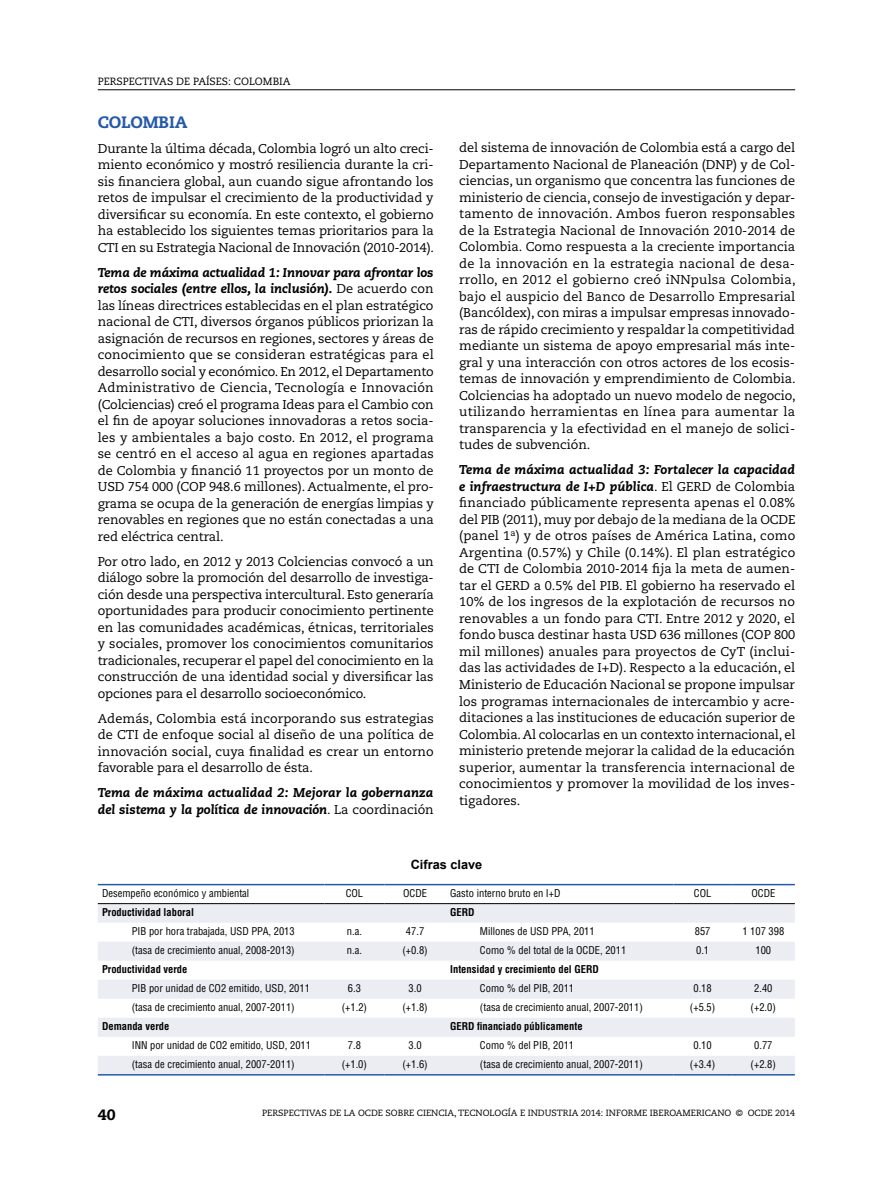
<style>
.page{position:relative;width:893px;height:1191px;background:#fff}
.page>*{position:absolute;margin:0;border:0;box-sizing:border-box;transform-origin:0 0}
.t1{font:800 16.5px "Caecilia LT Std";color:#255aa8}
.t2{font:800 15px "Caecilia LT Std";color:#000}
.t3{font:12.75px/16.5px "Caecilia LT Std";color:#000;text-align:justify}
.t4{font:italic 800 12.75px/16.5px "Caecilia LT Std";letter-spacing:.01em;color:#000}
.t5{font:700 12.75px "Arial";color:#000}
.t6{font:condensed 10.5px "Helvetica";color:#000}
.t7{font:700 condensed 10.5px "Helvetica";color:#000}
.t8{font:10.5px "Caecilia LT Std";color:#000}
.t9{font:9px "Caecilia LT Std";color:#000}
.s1{font-weight:800;font-style:italic}
.s2{font-style:italic}
.s3{font-weight:400;font-style:normal}
</style>
<div class="page">
<hr style="left:98px;top:89px;width:697px;height:1px;background:#000">
<svg style="left:98px;top:904px;width:697px;height:170px;fill:#ecedf3"></svg>
<hr style="left:98px;top:884px;width:227px;height:1px;background:#255aa8">
<hr style="left:325px;top:884px;width:59px;height:1px;background:#255aa8">
<hr style="left:384px;top:884px;width:62px;height:1px;background:#255aa8">
<hr style="left:446px;top:884px;width:227px;height:1px;background:#255aa8">
<hr style="left:673px;top:884px;width:59px;height:1px;background:#255aa8">
<hr style="left:732px;top:884px;width:63px;height:1px;background:#255aa8">
<hr style="left:98px;top:903px;width:227px;height:1px;background:#000">
<hr style="left:325px;top:903px;width:59px;height:1px;background:#000">
<hr style="left:384px;top:903px;width:62px;height:1px;background:#000">
<hr style="left:446px;top:903px;width:227px;height:1px;background:#000">
<hr style="left:673px;top:903px;width:59px;height:1px;background:#000">
<hr style="left:732px;top:903px;width:63px;height:1px;background:#000">
<hr style="left:98px;top:1074px;width:227px;height:1px;background:#255aa8">
<hr style="left:325px;top:1074px;width:59px;height:1px;background:#255aa8">
<hr style="left:384px;top:1074px;width:62px;height:1px;background:#255aa8">
<hr style="left:446px;top:1074px;width:227px;height:1px;background:#255aa8">
<hr style="left:673px;top:1074px;width:59px;height:1px;background:#255aa8">
<hr style="left:732px;top:1074px;width:63px;height:1px;background:#255aa8">
<p class="t8" style="left:98px;top:75px;width:194px">Perspectivas de países: Colombia</p>
<p class="t1" style="left:98px;top:111px;width:24px">COLO</p>
<p class="t1" style="left:143px;top:111px;width:27px">MBIA</p>
<p class="t3" style="left:98px;top:140px;width:337px">Durante la última década, Colombia logró un alto creci&shy;miento económico y mostró resiliencia durante la cri&shy;sis financiera global, aun cuando sigue afrontando los retos de impulsar el crecimiento de la productividad y diversificar su economía. En este contexto, el gobierno ha establecido los siguientes temas prioritarios para la CTI en su Estrategia Nacional de Innovación (2010-2014).</p>
<p class="t3" style="left:98px;top:264px;width:338px"><span class="s1">Tema de máxima actualidad 1: Innovar para afrontar los retos sociales (entre ellos, la inclusión).</span> De acuerdo con las líneas directrices establecidas en el plan estratégico nacional de CTI, diversos órganos públicos priorizan la asignación de recursos en regiones, sectores y áreas de conocimiento que se consideran estratégicas para el desarrollo social y económico. En 2012, el Departamento Administrativo de Ciencia, Tecnología e Innovación (Colciencias) creó el programa Ideas para el Cambio con el fin de apoyar soluciones innovadoras a retos socia&shy;les y ambientales a bajo costo. En 2012, el programa se centró en el acceso al agua en regiones apartadas de Colombia y financió 11 proyectos por un monto de USD 754 000 (COP 948.6 millones). Actualmente, el pro&shy;grama se ocupa de la generación de energías limpias y renovables en regiones que no están conectadas a una red eléctrica central.</p>
<p class="t3" style="left:98px;top:553px;width:338px">Por otro lado<span class="s2">,</span> en 2012 y 2013 Colciencias convocó a un diálogo sobre la promoción del desarrollo de investiga&shy;ción desde una perspectiva intercultural. Esto generaría oportunidades para producir conocimiento pertinente en las comunidades académicas, étnicas, territoriales y sociales, promover los conocimientos comunitarios tradicionales, recuperar el papel del conocimiento en la construcción de una identidad social y diversificar las opciones para el desarrollo socioeconómico.</p>
<p class="t3" style="left:98px;top:710px;width:338px">Además, Colombia está incorporando sus estrategias de CTI de enfoque social al diseño de una política de innovación social, cuya finalidad es crear un entorno favorable para el desarrollo de ésta.</p>
<p class="t4" style="left:98px;top:784px;width:337px">Tema de máxima actualidad 2: Mejorar la gobernanza del sistema y la política de innovación<span class="s3">. La coordinación</span></p>
<p class="t3" style="left:459px;top:140px;width:338px">del sistema de innovación de Colombia está a cargo del Departamento Nacional de Planeación (DNP) y de Col&shy;ciencias, un organismo que concentra las funciones de ministerio de ciencia, consejo de investigación y depar&shy;tamento de innovación. Ambos fueron responsables de la Estrategia Nacional de Innovación 2010-2014 de Colombia. Como respuesta a la creciente importancia de la innovación en la estrategia nacional de desa&shy;rrollo, en 2012 el gobierno creó iNN</p>
<p class="t3" style="left:459px;top:272px;width:338px;text-align:left;text-indent:232px">pulsa Colombia, bajo el auspicio del Banco de Desarrollo Empresarial (Bancóldex), con miras a impulsar empresas innovado&shy;ras de rápido crecimiento y respaldar la competitividad mediante un sistema de apoyo empresarial más inte&shy;gral y una interacción con otros actores de los ecosis&shy;temas de innovación y emprendimiento de Colombia.<br>Colciencias ha adoptado un nuevo modelo de negocio, utilizando herramientas en línea para aumentar la transparencia y la efectividad en el manejo de solici&shy;tudes de subvención.</p>
<p class="t3" style="left:459px;top:462px;width:338px"><span class="s1">Tema de máxima actualidad 3: Fortalecer la capacidad e infraestructura de I+D pública</span>. El GER D de Colombia financiado públicamente representa apenas el 0.08% del PIB (2011), muy por debajo de la mediana de la OCDE (panel 1<sup>a</sup>) y de otros países de América Latina, como Argentina (0.57%) y Chile (0.14%). El plan estratégico de CTI de Colombia 2010-2014 fija la meta de aumen&shy;tar el GERD a 0.5% del PIB. El gobierno ha reservado el 10% de los ingresos de la explotación de recursos no renovables a un fondo para CTI. Entre 2012 y 2020, el fondo busca destinar hasta USD 636 millones (COP 800 mil millones) anuales para proyectos de CyT (inclui&shy;das las actividades de I+D). Respecto a la educación, el Ministerio de Educación Nacional se propone impulsar los programas internacionales de intercambio y acre&shy;ditaciones a las instituciones de educación superior de Colombia. Al colocarlas en un contexto internacional, el ministerio pretende mejorar la calidad de la educación superior, aumentar la transferencia internacional de conocimientos y promover la movilidad de los inves&shy;tigadores.</p>
<p class="t5" style="left:411px;top:856px;width:73px">Cifras clave</p>
<p class="t6" style="left:102px;top:887px;width:149px">Desempeño económico y ambiental</p>
<p class="t6" style="left:346px;top:887px;width:19px">COL</p>
<p class="t6" style="left:403px;top:887px;width:25px">OCDE</p>
<p class="t6" style="left:450px;top:887px;width:112px">Gasto interno bruto en I+D</p>
<p class="t6" style="left:694px;top:887px;width:19px">COL</p>
<p class="t6" style="left:751px;top:887px;width:25px">OCDE</p>
<p class="t7" style="left:102px;top:906px;width:93px">Productividad laboral</p>
<p class="t7" style="left:450px;top:906px;width:26px">GERD</p>
<p class="t6" style="left:132px;top:925px;width:164px">PIB por hora trabajada, USD PPA, 2013</p>
<p class="t6" style="left:347px;top:925px;width:17px">n.a.</p>
<p class="t6" style="left:406px;top:925px;width:20px">47.7</p>
<p class="t6" style="left:480px;top:925px;width:116px">Millones de USD PPA, 2011</p>
<p class="t6" style="left:695px;top:925px;width:17px">857</p>
<p class="t6" style="left:742px;top:925px;width:44px">1 107 398</p>
<p class="t6" style="left:132px;top:944px;width:164px">(tasa de crecimiento anual, 2008-2013)</p>
<p class="t6" style="left:347px;top:944px;width:17px">n.a.</p>
<p class="t6" style="left:402px;top:944px;width:27px">(+0.8)</p>
<p class="t6" style="left:480px;top:944px;width:148px">Como % del total de la OCDE, 2011</p>
<p class="t6" style="left:696px;top:944px;width:15px">0.1</p>
<p class="t6" style="left:755px;top:944px;width:17px">100</p>
<p class="t7" style="left:102px;top:963px;width:87px">Productividad verde</p>
<p class="t7" style="left:450px;top:963px;width:150px">Intensidad y crecimiento del GERD</p>
<p class="t6" style="left:132px;top:982px;width:180px">PIB por unidad de CO2 emitido, USD, 2011</p>
<p class="t6" style="left:348px;top:982px;width:15px">6.3</p>
<p class="t6" style="left:409px;top:982px;width:15px">3.0</p>
<p class="t6" style="left:480px;top:982px;width:96px">Como % del PIB, 2011</p>
<p class="t6" style="left:693px;top:982px;width:20px">0.18</p>
<p class="t6" style="left:754px;top:982px;width:20px">2.40</p>
<p class="t6" style="left:132px;top:1001px;width:164px">(tasa de crecimiento anual, 2007-2011)</p>
<p class="t6" style="left:342px;top:1001px;width:27px">(+1.2)</p>
<p class="t6" style="left:402px;top:1001px;width:27px">(+1.8)</p>
<p class="t6" style="left:480px;top:1001px;width:164px">(tasa de crecimiento anual, 2007-2011)</p>
<p class="t6" style="left:690px;top:1001px;width:27px">(+5.5)</p>
<p class="t6" style="left:751px;top:1001px;width:27px">(+2.0)</p>
<p class="t7" style="left:102px;top:1020px;width:69px">Demanda verde</p>
<p class="t7" style="left:450px;top:1020px;width:134px">GERD financiado públicamente</p>
<p class="t6" style="left:132px;top:1039px;width:181px">INN por unidad de CO2 emitido, USD, 2011</p>
<p class="t6" style="left:348px;top:1039px;width:15px">7.8</p>
<p class="t6" style="left:409px;top:1039px;width:15px">3.0</p>
<p class="t6" style="left:480px;top:1039px;width:96px">Como % del PIB, 2011</p>
<p class="t6" style="left:693px;top:1039px;width:20px">0.10</p>
<p class="t6" style="left:754px;top:1039px;width:20px">0.77</p>
<p class="t6" style="left:132px;top:1058px;width:164px">(tasa de crecimiento anual, 2007-2011)</p>
<p class="t6" style="left:342px;top:1058px;width:27px">(+1.0)</p>
<p class="t6" style="left:402px;top:1058px;width:27px">(+1.6)</p>
<p class="t6" style="left:480px;top:1058px;width:164px">(tasa de crecimiento anual, 2007-2011)</p>
<p class="t6" style="left:690px;top:1058px;width:27px">(+3.4)</p>
<p class="t6" style="left:751px;top:1058px;width:27px">(+2.8)</p>
<p class="t2" style="left:98px;top:1105px;width:19px">40</p>
<p class="t9" style="left:262px;top:1107px;width:110px">Perspectivas de la OCDE</p>
<p class="t9" style="left:385px;top:1107px;width:271px">sobre ciencia, tecnología e industria 2014: INFORME IBER</p>
<p class="t9" style="left:669px;top:1107px;width:28px">OAMERICAN</p>
<p class="t9" style="left:725px;top:1107px;width:37px">O©OCDE</p>
<p class="t9" style="left:775px;top:1107px;width:22px">2014</p>
</div>
